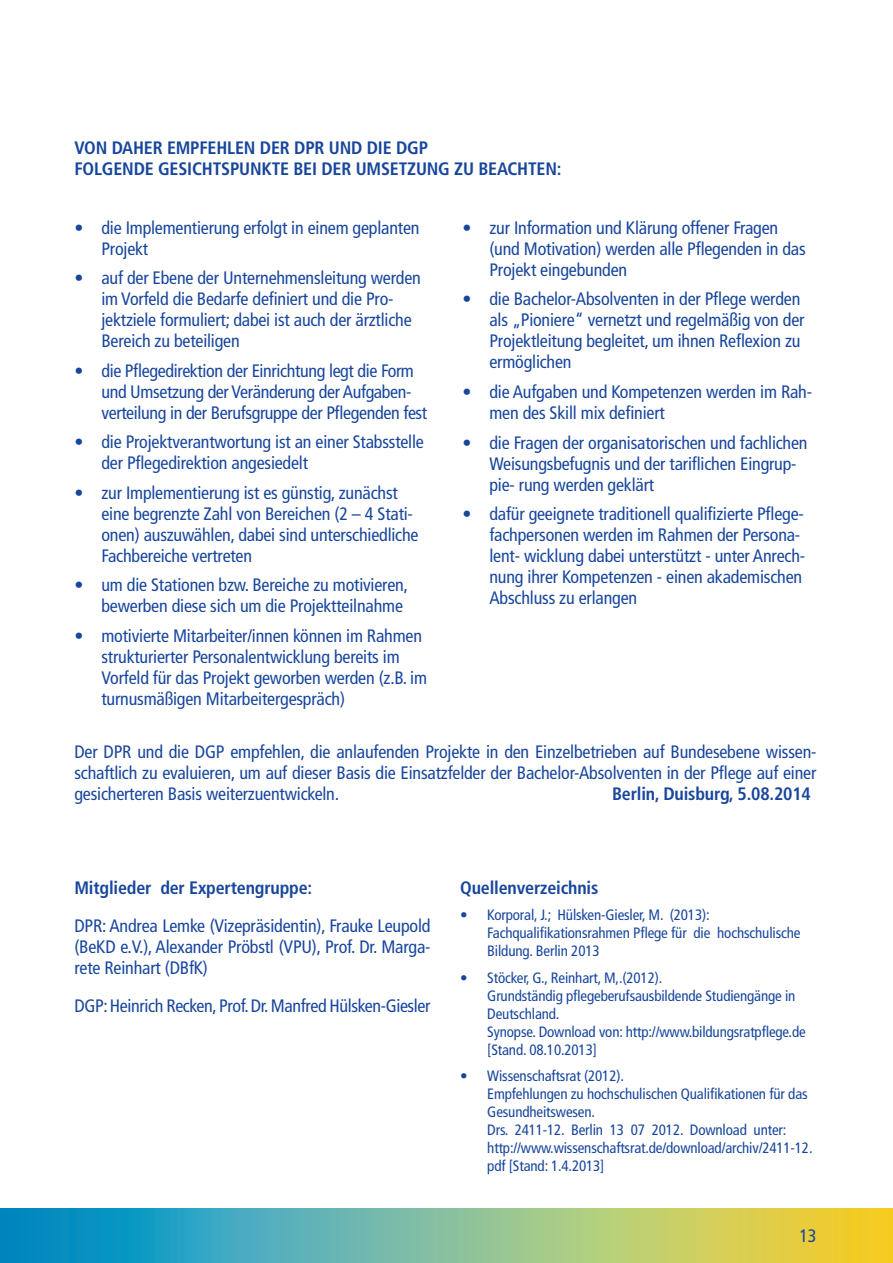
<style>
.page{position:relative;width:893px;height:1263px;background:#fff}
.page>*{position:absolute;margin:0;border:0;box-sizing:border-box;transform-origin:0 0}
.t1{font:condensed 18px/21px "Frutiger LT Com";letter-spacing:-.01em;color:#18469d}
.t2{font:700 condensed 18px/21px "Frutiger LT Com";letter-spacing:-.01em;color:#18469d}
.t3{font:condensed 15px/18px "Frutiger LT Com";letter-spacing:-.01em;color:#18469d}
</style>
<div class="page">
<svg style="left:0;top:1209px;width:893px;height:54px;background:#80b88f"></svg>
<p class="t2" style="left:74px;top:137px;width:49px">VON DAHE</p>
<p class="t2" style="left:74px;top:137px;width:489px;text-indent:78px">R EMPFEHLEN DER DPR UND DIE DGP<br>FOLGENDE GESICHTSPUNKTE BEI DER UMSETZUNG ZU BEACHTEN:</p>
<p class="t1" style="left:101px;top:217px;width:320px;text-indent:-27px">• die Implementierung erfolgt in einem geplanten<br>Projekt</p>
<p class="t1" style="left:101px;top:268px;width:321px;text-indent:-27px">• auf der Ebene der Unternehmensleitung werden im Vorfeld die Bedarfe definiert und die Pro&shy;jektziele formuliert; dabei ist auch der ärztliche Bereich zu beteiligen</p>
<p class="t1" style="left:101px;top:360px;width:327px;text-indent:-27px">• die Pflegedirektion der Einrichtung legt die Form und Umsetzung der Veränderung der Aufgaben&shy;verteilung in der Berufsgruppe der Pflegenden fest</p>
<p class="t1" style="left:101px;top:432px;width:324px;text-indent:-27px">• die Projektverantwortung ist an einer Stabsstelle der Pflegedirektion angesiedelt</p>
<p class="t1" style="left:101px;top:482px;width:319px;text-indent:-27px">• zur Implementierung ist es günstig, zunächst eine begrenzte Zahl von Bereichen (2 – 4 Stati&shy;onen) auszuwählen, dabei sind unterschiedliche Fachbereiche vertreten</p>
<p class="t1" style="left:74px;top:575px;width:335px;text-align:right">• um die Stationen bzw. Bereiche zu motivieren, bewerben diese sich um die Projektteilnahme</p>
<p class="t1" style="left:101px;top:625px;width:327px;text-indent:-27px">• motivierte Mitarbeiter/innen können im Rahmen strukturierter Personalentwicklung bereits im Vorfeld für das Projekt geworben werden (z.B. im turnusmäßigen Mitarbeitergespräch)</p>
<p class="t1" style="left:489px;top:217px;width:318px;text-indent:-27px">• zur Information und Klärung offener Fragen (und Motivation) werden alle Pflegenden in das<br>Projekt eingebunden</p>
<p class="t1" style="left:489px;top:289px;width:317px;text-indent:-27px">• die Bachelor-Absolventen in der Pflege werden als „Pioniere“ vernetzt und regelmäßig von der Projektleitung begleitet, um ihnen Reflexion zu ermöglichen</p>
<p class="t1" style="left:489px;top:381px;width:324px;text-indent:-27px">• die Aufgaben und Kompetenzen werden im Rah&shy;men des Skill mix definiert</p>
<p class="t1" style="left:489px;top:432px;width:320px;text-indent:-27px">• die Fragen der organisatorischen und fachlichen<br>Weisungsbefugnis und der tariflichen Eingrup&shy;pie- rung werden geklärt</p>
<p class="t1" style="left:489px;top:503px;width:317px;text-indent:-27px">• dafür geeignete traditionell qualifizierte Pflege&shy;fachpersonen werden im Rahmen der Persona&shy;lent- wicklung dabei unterstützt - unter Anrech&shy;nung ihrer Kompetenzen - einen akademischen Abschluss zu erlangen</p>
<p class="t1" style="left:74px;top:741px;width:743px;text-align:justify">Der DPR und die DGP empfehlen, die anlaufenden Projekte in den Einzelbetrieben auf Bundesebene wissen&shy;schaftlich zu evaluieren, um auf dieser Basis die Einsatzfelder der Bachelor-Absolventen in der Pflege auf einer gesicherteren Basis weiterzuentwickeln.</p>
<p class="t2" style="left:612px;top:783px;width:200px">BERLIN, DUISBURG, 5.08.2014</p>
<p class="t2" style="left:74px;top:877px;width:239px">MITGLIEDER DER EXPERTENGRUPPE:</p>
<p class="t1" style="left:74px;top:915px;width:358px;text-align:justify">DPR: Andrea Lemke (Vizepräsidentin), Frauke Leupold (BeKD e.V.), Alexander Pröbstl (VPU), Prof. Dr. Marga&shy;rete Reinhart (DBfK)</p>
<p class="t1" style="left:74px;top:995px;width:358px">DGP: Heinrich Recken, Prof. Dr. Manfred Hülsken-Giesler</p>
<p class="t2" style="left:460px;top:877px;width:140px">QUELLENVERZEICHNIS</p>
<p class="t3" style="left:487px;top:906px;width:315px;text-indent:-27px">• Korporal, J.; Hülsken-Giesler, M. (2013):<br>Fachqualifikationsrahmen Pflege für die hochschulische<br>Bildung. Berlin 2013</p>
<p class="t3" style="left:487px;top:969px;width:320px;text-indent:-27px">• Stöcker, G., Reinhart, M,.(2012).<br>Grundständig pflegeberufsausbildende Studiengänge in Deutschland.<br>Synopse. Download von: http://www.bildungsratpflege.de [Stand. 08.10.2013]</p>
<p class="t3" style="left:487px;top:1067px;width:327px;text-indent:-27px">• Wissenschaftsrat (2012).<br>Empfehlungen zu hochschulischen Qualifikationen für das Gesundheitswesen.<br>Drs. 2411-12. Berlin 13 07 2012. Download unter: http://www.wissenschaftsrat.de/download/archiv/2411-12. pdf [Stand: 1.4.2013]</p>
<p class="t1" style="left:799px;top:1226px;width:19px">13</p>
</div>
